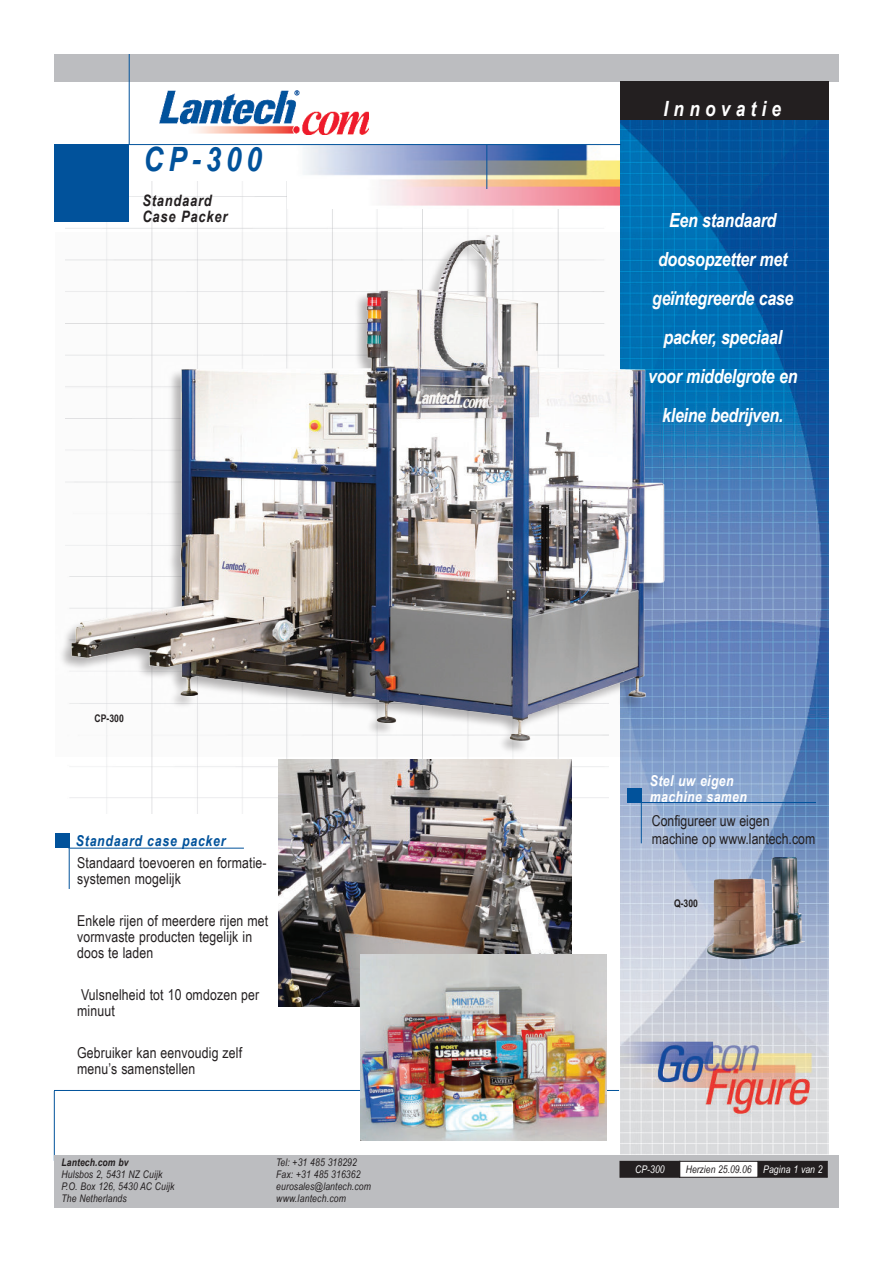
<style>
.page{position:relative;width:893px;height:1263px;background:#fff}
.page>*{position:absolute;margin:0;border:0;box-sizing:border-box;transform-origin:0 0}
.t1{font:italic 700 33.6px "Arial Narrow";color:#01529b}
.t2{font:italic 700 21px "Arial Narrow";letter-spacing:.25em;color:#fff}
.t3{font:italic 700 19.5px/39px "Arial Narrow";letter-spacing:-.015em;color:#fff;text-align:center}
.t4{font:italic 700 15.75px/15.8px "Arial Narrow";letter-spacing:.05em;color:#231f20}
.t5{font:15px/15.8px "Arial Narrow";letter-spacing:.01em;color:#231f20}
.t6{font:italic 700 15px/15.8px "Arial Narrow";letter-spacing:.025em;color:#fff}
.t7{font:italic 700 15px "Arial Narrow";letter-spacing:.05em;color:#01529b}
.t8{font:italic 10.5px/12px "Arial Narrow";letter-spacing:.01em;color:#231f20}
.t9{font:italic 700 10.5px "Arial Narrow";letter-spacing:.01em;color:#231f20}
.t10{font:700 10.5px "Arial Narrow";color:#231f20}
.t11{font:italic 10.5px "Arial Narrow";color:#fff}
.s1{color:#fff}
</style>
<div class="page">
<img style="left:288px;top:145px;width:332px;height:61px">
<div style="left:54px;top:54px;width:785px;height:27px;background:#bcbdc0"></div>
<img style="left:620px;top:120px;width:208px;height:1035px">
<div style="left:621px;top:81px;width:207px;height:39px;background:#231f20"></div>
<img style="left:159px;top:90px;width:209px;height:45px">
<hr style="left:129px;top:54px;width:1px;height:90px;background:#01529b">
<hr style="left:487px;top:145px;width:1px;height:44px;background:#01529b">
<hr style="left:113px;top:144px;width:508px;height:1px;background:#01529b">
<hr style="left:54px;top:1090px;width:565px;height:1px;background:#01529b">
<hr style="left:54px;top:1091px;width:1px;height:70px;background:#01529b">
<div style="left:54px;top:1155px;width:785px;height:53px;background:#bcbdc0"></div>
<div style="left:759px;top:1161px;width:68px;height:16px;background:#231f20"></div>
<div style="left:679px;top:1161px;width:79px;height:16px;background:#fff"></div>
<div style="left:679px;top:1161px;width:79px;height:16px;border:1px solid #231f20"></div>
<div style="left:620px;top:1161px;width:60px;height:16px;background:#231f20"></div>
<div style="left:54px;top:144px;width:75px;height:77px;background:#01529b"></div>
<div style="left:55px;top:834px;width:14px;height:14px;background:#01529b"></div>
<hr style="left:69px;top:848px;width:1px;height:41px;background:#01529b">
<hr style="left:68px;top:848px;width:176px;height:1px;background:#01529b">
<div style="left:627px;top:788px;width:14px;height:14px;background:#01529b"></div>
<hr style="left:641px;top:803px;width:1px;height:40px;background:#01529b">
<hr style="left:640px;top:802px;width:176px;height:1px;background:#01529b">
<img style="left:56px;top:207px;width:612px;height:575px">
<img style="left:279px;top:759px;width:292px;height:248px">
<img style="left:360px;top:955px;width:247px;height:186px">
<img style="left:707px;top:857px;width:98px;height:102px">
<h1 class="t1" style="left:144px;top:146px;width:120px">CP-300</h1>
<p class="t4" style="left:142px;top:194px;width:87px">Standaard<br>Case Packer</p>
<p class="t10" style="left:95px;top:714px;width:31px">CP-300</p>
<p class="t7" style="left:76px;top:835px;width:151px">Standaard case packer</p>
<p class="t5" style="left:77px;top:856px;width:191px">Standaard toevoeren en formatie&shy;systemen mogelijk</p>
<p class="t5" style="left:77px;top:914px;width:193px">Enkele rijen of meerdere rijen met vormvaste producten tegelijk in doos te laden</p>
<p class="t5" style="left:77px;top:988px;width:184px">Vulsnelheid tot 10 omdozen per minuut</p>
<p class="t5" style="left:77px;top:1046px;width:167px">Gebruiker kan eenvoudig zelf menu’s samenstellen</p>
<p class="t9" style="left:61px;top:1158px;width:69px">Lantech.com bv</p>
<p class="t8" style="left:61px;top:1169px;width:115px">Hulsbos 2, 5431 NZ Cuijk<br>P.O. Box 126, 5430 AC Cuijk<br>The Netherlands</p>
<p class="t8" style="left:276px;top:1157px;width:96px">Tel: +31 485 318292<br>Fax: +31 485 316362 eurosales@lantech.com www.lantech.com</p>
<h2 class="t2" style="left:663px;top:101px;width:119px">Innovatie</h2>
<h3 class="t3" style="left:648px;top:202px;width:151px">Een standaard doosopzetter met geïntegreerde case packer, speciaal voor middelgrote en kleine bedrijven.</h3>
<p class="t6" style="left:650px;top:774px;width:99px">Stel uw eigen machine samen</p>
<p class="t5" style="left:652px;top:813px;width:165px;line-height:18px">Configureer uw eigen machine op www.lantech.com</p>
<p class="t10" style="left:674px;top:899px;width:25px">Q-300</p>
<p class="t11" style="left:635px;top:1165px;width:31px">CP-300</p>
<p class="t8" style="left:686px;top:1164px;width:138px">Herzien 25.09.06 <span class="s1">Pagina 1 van 2</span></p>
</div>
